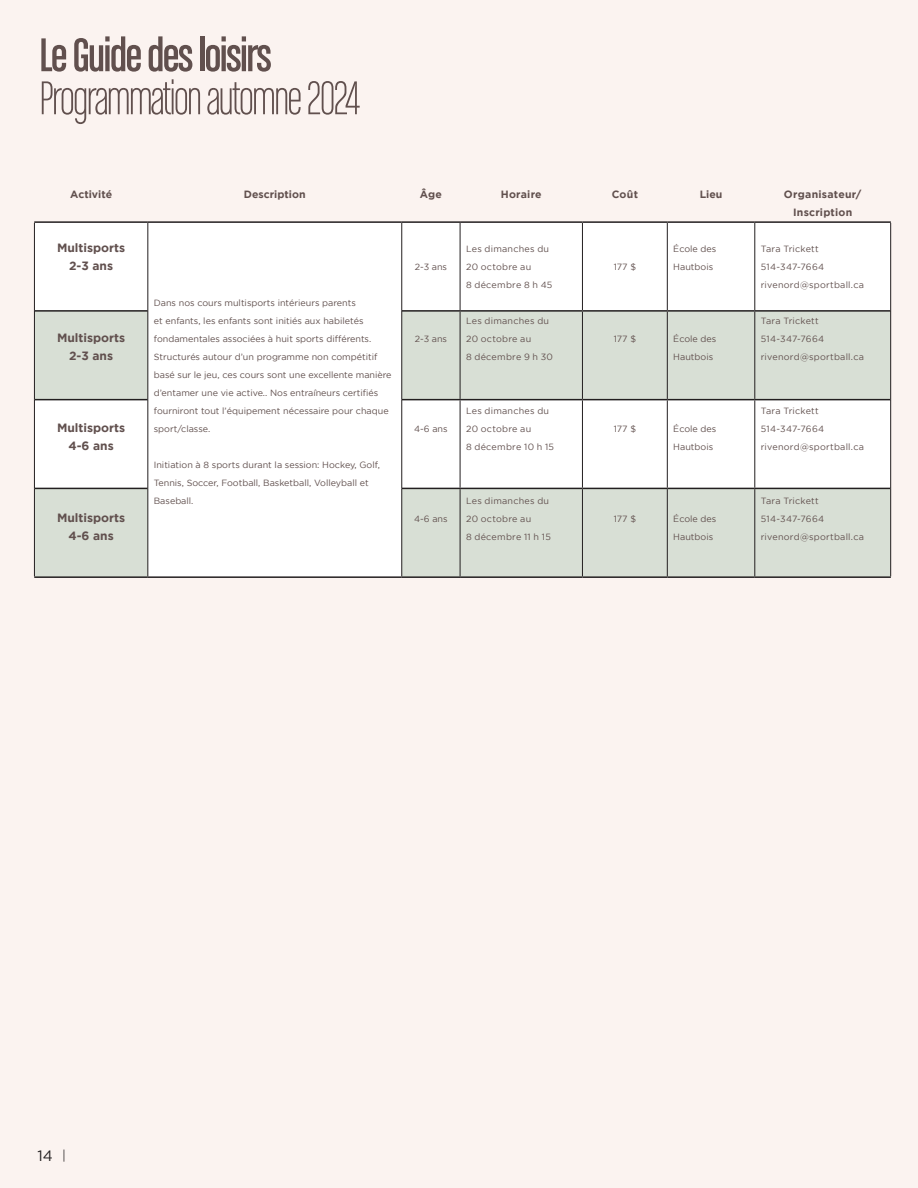
<style>
.page{position:relative;width:918px;height:1188px;background:#fbf3f0}
.page>*{position:absolute;margin:0;border:0;box-sizing:border-box;transform-origin:0 0}
.t1{font:50.4px "Chalet Comprime Milan Sixty";letter-spacing:-.03em;color:#61504e}
.t2{font:50.4px "Chalet Comprime Cologne Sixty";letter-spacing:-.03em;color:#61504e}
.t3{font:15px "Gotham";color:#231f20}
.t4{font:700 12px/18px "Gotham";color:#61504e;text-align:center}
.t5{font:700 10.5px/18px "Gotham";letter-spacing:.02em;color:#61504e;text-align:center}
.t6{font:700 10.5px "Gotham";color:#61504e}
.t7{font:9px/18px "Gotham";color:#61504e}
.t8{font:9px/18px "Gotham";letter-spacing:.025em;color:#61504e}
.t9{font:9px/18px "Gotham";letter-spacing:.03em;color:#61504e}
.s1{font-size:13.2px}
</style>
<div class="page">
<div style="left:35px;top:223px;width:855px;height:88px;background:#fff"></div>
<svg style="left:35px;top:311px;width:855px;height:265px;fill:#fff"></svg>
<hr style="left:34px;top:400px;width:1px;height:88px;background:#231f20">
<hr style="left:148px;top:400px;width:1px;height:88px;background:#231f20">
<hr style="left:402px;top:400px;width:1px;height:88px;background:#231f20">
<hr style="left:460px;top:400px;width:1px;height:88px;background:#231f20">
<hr style="left:582px;top:400px;width:1px;height:88px;background:#231f20">
<hr style="left:667px;top:400px;width:1px;height:88px;background:#231f20">
<hr style="left:755px;top:400px;width:1px;height:88px;background:#231f20">
<hr style="left:890px;top:400px;width:1px;height:88px;background:#231f20">
<hr style="left:34px;top:223px;width:1px;height:88px;background:#231f20">
<hr style="left:34px;top:221px;width:114px;height:2px;background:#231f20">
<hr style="left:148px;top:221px;width:254px;height:2px;background:#231f20">
<hr style="left:402px;top:221px;width:58px;height:2px;background:#231f20">
<hr style="left:460px;top:221px;width:122px;height:2px;background:#231f20">
<hr style="left:582px;top:221px;width:85px;height:2px;background:#231f20">
<hr style="left:667px;top:221px;width:88px;height:2px;background:#231f20">
<hr style="left:755px;top:221px;width:136px;height:2px;background:#231f20">
<hr style="left:148px;top:223px;width:1px;height:88px;background:#231f20">
<hr style="left:402px;top:223px;width:1px;height:88px;background:#231f20">
<hr style="left:460px;top:223px;width:1px;height:87px;background:#231f20">
<hr style="left:582px;top:223px;width:1px;height:87px;background:#231f20">
<hr style="left:667px;top:223px;width:1px;height:87px;background:#231f20">
<hr style="left:755px;top:223px;width:1px;height:87px;background:#231f20">
<hr style="left:890px;top:223px;width:1px;height:88px;background:#231f20">
<hr style="left:148px;top:576px;width:254px;height:2px;background:#231f20">
<hr style="left:34px;top:311px;width:1px;height:89px;background:#231f20">
<hr style="left:402px;top:311px;width:1px;height:89px;background:#231f20">
<hr style="left:35px;top:310px;width:113px;height:2px;background:#231f20">
<hr style="left:402px;top:310px;width:58px;height:2px;background:#231f20">
<hr style="left:460px;top:310px;width:122px;height:2px;background:#231f20">
<hr style="left:582px;top:310px;width:85px;height:2px;background:#231f20">
<hr style="left:667px;top:310px;width:88px;height:2px;background:#231f20">
<hr style="left:755px;top:310px;width:135px;height:2px;background:#231f20">
<hr style="left:148px;top:311px;width:1px;height:89px;background:#231f20">
<hr style="left:460px;top:312px;width:1px;height:87px;background:#231f20">
<hr style="left:582px;top:312px;width:1px;height:87px;background:#231f20">
<hr style="left:667px;top:312px;width:1px;height:87px;background:#231f20">
<hr style="left:755px;top:312px;width:1px;height:87px;background:#231f20">
<hr style="left:890px;top:311px;width:1px;height:89px;background:#231f20">
<hr style="left:35px;top:399px;width:113px;height:1px;background:#231f20">
<hr style="left:402px;top:399px;width:58px;height:1px;background:#231f20">
<hr style="left:460px;top:399px;width:122px;height:1px;background:#231f20">
<hr style="left:582px;top:399px;width:85px;height:1px;background:#231f20">
<hr style="left:667px;top:399px;width:88px;height:1px;background:#231f20">
<hr style="left:755px;top:399px;width:135px;height:1px;background:#231f20">
<hr style="left:34px;top:488px;width:1px;height:88px;background:#231f20">
<hr style="left:402px;top:488px;width:1px;height:88px;background:#231f20">
<hr style="left:35px;top:488px;width:113px;height:1px;background:#231f20">
<hr style="left:402px;top:488px;width:58px;height:1px;background:#231f20">
<hr style="left:460px;top:488px;width:122px;height:1px;background:#231f20">
<hr style="left:582px;top:488px;width:85px;height:1px;background:#231f20">
<hr style="left:667px;top:488px;width:88px;height:1px;background:#231f20">
<hr style="left:755px;top:488px;width:135px;height:1px;background:#231f20">
<hr style="left:148px;top:488px;width:1px;height:88px;background:#231f20">
<hr style="left:460px;top:489px;width:1px;height:87px;background:#231f20">
<hr style="left:582px;top:489px;width:1px;height:87px;background:#231f20">
<hr style="left:667px;top:489px;width:1px;height:87px;background:#231f20">
<hr style="left:755px;top:489px;width:1px;height:87px;background:#231f20">
<hr style="left:890px;top:488px;width:1px;height:88px;background:#231f20">
<hr style="left:34px;top:576px;width:114px;height:2px;background:#231f20">
<hr style="left:402px;top:576px;width:58px;height:2px;background:#231f20">
<hr style="left:460px;top:576px;width:122px;height:2px;background:#231f20">
<hr style="left:582px;top:576px;width:85px;height:2px;background:#231f20">
<hr style="left:667px;top:576px;width:88px;height:2px;background:#231f20">
<hr style="left:755px;top:576px;width:136px;height:2px;background:#231f20">
<p class="t2" style="left:39px;top:27px;width:234px">Le Guide des loisirs</p>
<p class="t1" style="left:39px;top:71px;width:323px">Programmation automne 2024</p>
<p class="t6" style="left:70px;top:188px;width:44px">Activité</p>
<p class="t6" style="left:244px;top:188px;width:63px">Description</p>
<p class="t5" style="left:420px;top:185px;width:24px">Âge</p>
<p class="t5" style="left:501px;top:185px;width:42px">Horaire</p>
<p class="t5" style="left:612px;top:185px;width:28px">Coût</p>
<p class="t5" style="left:700px;top:185px;width:24px">Lieu</p>
<p class="t5" style="left:784px;top:185px;width:79px">Organisateur/<br>Inscription</p>
<p class="t4" style="left:57px;top:238px;width:70px">Multisports<br>2-3 ans</p>
<p class="t7" style="left:154px;top:294px;width:239px">Dans nos cours multisports intérieurs parents<br>et enfants, les enfants sont initiés aux habiletés fondamentales associées à huit sports différents.<br>Structurés autour d’un programme non compétitif basé sur le jeu, ces cours sont une excellente manière d’entamer une vie active.. Nos entraîneurs certifiés fourniront tout l’équipement nécessaire pour chaque sport/classe.</p>
<p class="t7" style="left:154px;top:456px;width:228px">Initiation à 8 sports durant la session: Hockey, Golf,<br>Tennis, Soccer, Football, Basketball, Volleyball et<br>Baseball.</p>
<p class="t7" style="left:673px;top:240px;width:45px">École des<br>Hautbois</p>
<p class="t8" style="left:761px;top:240px;width:105px">Tara Trickett<br>514-347-7664 rivenord@sportball.ca</p>
<p class="t9" style="left:466px;top:240px;width:88px">Les dimanches du<br>20 octobre au<br>8 décembre 8 h 45</p>
<p class="t7" style="left:614px;top:258px;width:24px">177 $</p>
<p class="t7" style="left:415px;top:258px;width:34px">2-3 ans</p>
<p class="t9" style="left:466px;top:312px;width:88px">Les dimanches du<br>20 octobre au<br>8 décembre 9 h 30</p>
<p class="t8" style="left:761px;top:312px;width:105px">Tara Trickett<br>514-347-7664 rivenord@sportball.ca</p>
<p class="t4" style="left:57px;top:328px;width:70px">Multisports<br>2-3 ans</p>
<p class="t7" style="left:415px;top:330px;width:34px">2-3 ans</p>
<p class="t7" style="left:614px;top:330px;width:24px">177 $</p>
<p class="t7" style="left:673px;top:330px;width:45px">École des<br>Hautbois</p>
<p class="t9" style="left:466px;top:402px;width:90px">Les dimanches du<br>20 octobre au<br>8 décembre 10 h 15</p>
<p class="t8" style="left:761px;top:402px;width:105px">Tara Trickett<br>514-347-7664 rivenord@sportball.ca</p>
<p class="t4" style="left:57px;top:418px;width:70px">Multisports<br>4-6 ans</p>
<p class="t7" style="left:414px;top:420px;width:35px">4-6 ans</p>
<p class="t7" style="left:614px;top:420px;width:24px">177 $</p>
<p class="t7" style="left:673px;top:420px;width:45px">École des<br>Hautbois</p>
<p class="t9" style="left:466px;top:492px;width:86px">Les dimanches du<br>20 octobre au<br>8 décembre 11 h 15</p>
<p class="t8" style="left:761px;top:492px;width:105px">Tara Trickett<br>514-347-7664 rivenord@sportball.ca</p>
<p class="t4" style="left:57px;top:508px;width:70px">Multisports<br>4-6 ans</p>
<p class="t7" style="left:414px;top:510px;width:35px">4-6 ans</p>
<p class="t7" style="left:614px;top:510px;width:24px">177 $</p>
<p class="t7" style="left:673px;top:510px;width:45px">École des<br>Hautbois</p>
<h2 class="t3" style="left:38px;top:1148px;width:30px">14 <span class="s1">|</span></h2>
</div>
